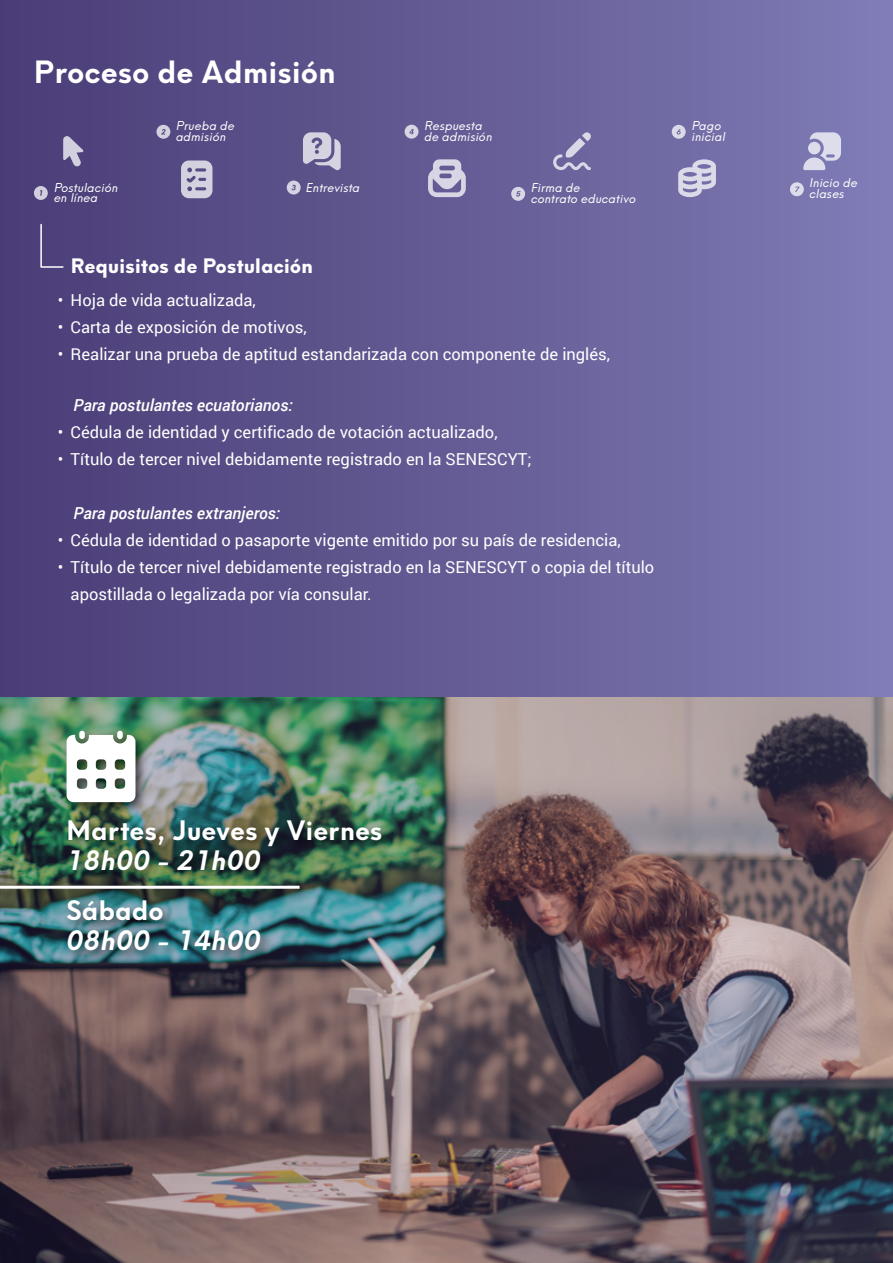
<style>
.page{position:relative;width:893px;height:1263px;background:#fff}
.page>*{position:absolute;margin:0;border:0;box-sizing:border-box;transform-origin:0 0}
.t1{font:700 30px "Neue Hans Kendrick";letter-spacing:.02em;color:#fff}
.t2{font:700 26.25px "Neue Hans Kendrick";letter-spacing:.02em;color:#fff}
.t3{font:italic 700 26.25px "Neue Hans Kendrick";letter-spacing:.02em;color:#fff}
.t4{font:800 19.5px "Neue Hans Kendrick";letter-spacing:.02em;color:#fff}
.t5{font:16.5px/27px "Roboto";color:#fff}
.t6{font:italic 500 16.5px "Roboto";color:#fff}
.t7{font:italic 12px/10.5px "Neue Hans Kendrick";letter-spacing:.02em;color:#fff}
</style>
<div class="page">
<div style="left:0;top:0;width:893px;height:1263px;background:linear-gradient(to right,#4a3c75,#7f7cb5)"></div>
<svg style="left:553px;top:132px;width:38px;height:38px"></svg>
<svg style="left:803px;top:132px;width:38px;height:38px"></svg>
<svg style="left:678px;top:159px;width:38px;height:38px"></svg>
<svg style="left:63px;top:136px;width:20px;height:30px"></svg>
<svg style="left:428px;top:159px;width:38px;height:38px"></svg>
<svg style="left:181px;top:160px;width:31px;height:38px"></svg>
<svg style="left:34px;top:186px;width:14px;height:14px"></svg>
<svg style="left:303px;top:132px;width:38px;height:38px"></svg>
<svg style="left:156px;top:125px;width:14px;height:14px"></svg>
<svg style="left:287px;top:181px;width:14px;height:13px"></svg>
<svg style="left:405px;top:125px;width:13px;height:14px"></svg>
<svg style="left:511px;top:187px;width:14px;height:14px"></svg>
<svg style="left:790px;top:182px;width:14px;height:14px"></svg>
<svg style="left:672px;top:125px;width:14px;height:14px"></svg>
<svg style="left:40px;top:223px;width:24px;height:45px"></svg>
<img style="left:0;top:697px;width:893px;height:566px">
<img style="left:0;top:722px;width:400px;height:254px">
<hr style="left:0;top:886px;width:300px;height:3px;background:#fff">
<svg style="left:66px;top:731px;width:70px;height:71px"></svg>
<h1 class="t1" style="left:34px;top:44px;width:303px">Proceso de Admisión</h1>
<p class="t7" style="left:54px;top:181px;width:66px">Postulación en línea</p>
<p class="t7" style="left:176px;top:119px;width:60px">Prueba de admisión</p>
<p class="t7" style="left:306px;top:181px;width:56px">Entrevista</p>
<p class="t4" style="left:71px;top:254px;width:243px">Requisitos de Postulación</p>
<p class="t7" style="left:425px;top:119px;width:69px">Respuesta de admisión</p>
<p class="t7" style="left:692px;top:119px;width:35px">Pago inicial</p>
<p class="t7" style="left:531px;top:181px;width:106px">Firma de<br>contrato educativo</p>
<p class="t7" style="left:809px;top:176px;width:49px">Inicio de clases</p>
<p class="t5" style="left:58px;top:286px;width:199px">• Hoja de vida actualizada,</p>
<p class="t5" style="left:58px;top:313px;width:250px">• Carta de exposición de motivos,</p>
<p class="t5" style="left:58px;top:340px;width:554px">• Realizar una prueba de aptitud estandarizada con componente de inglés,</p>
<p class="t6" style="left:73px;top:393px;width:221px">Para postulantes ecuatorianos:</p>
<p class="t5" style="left:58px;top:418px;width:441px">• Cédula de identidad y certificado de votación actualizado,</p>
<p class="t5" style="left:58px;top:445px;width:475px">• Título de tercer nivel debidamente registrado en la SENESCYT;</p>
<p class="t6" style="left:73px;top:501px;width:208px">Para postulantes extranjeros:</p>
<p class="t5" style="left:58px;top:526px;width:564px">• Cédula de identidad o pasaporte vigente emitido por su país de residencia,</p>
<p class="t5" style="left:71px;top:553px;width:585px;text-indent:-13px">• Título de tercer nivel debidamente registrado en la SENESCYT o copia del título apostillada o legalizada por vía consular.</p>
<h2 class="t2" style="left:67px;top:806px;width:317px">Martes, Jueves y Viernes</h2>
<h2 class="t3" style="left:67px;top:836px;width:195px">18h00 - 21h00</h2>
<h2 class="t2" style="left:67px;top:886px;width:98px">Sábado</h2>
<h2 class="t3" style="left:67px;top:916px;width:195px">08h00 - 14h00</h2>
</div>
